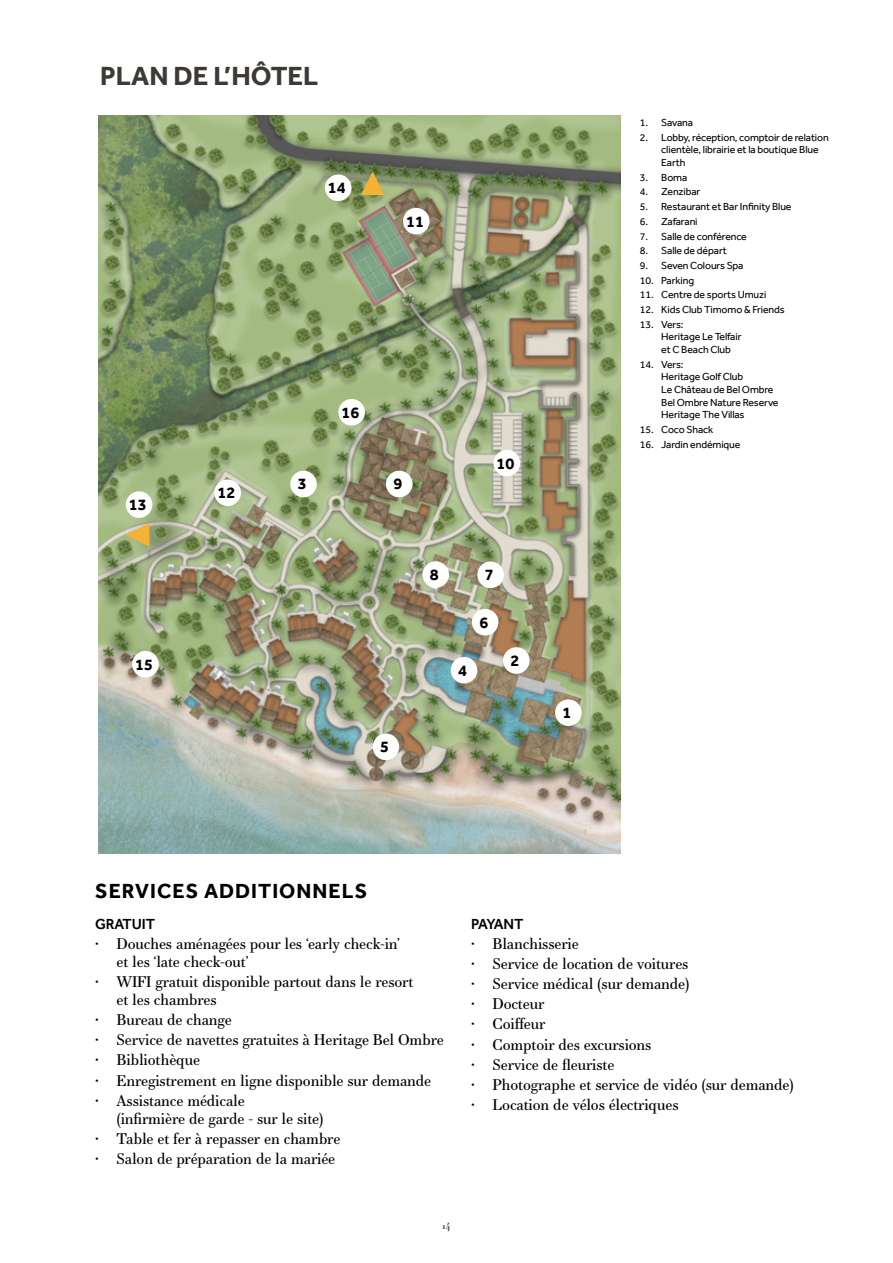
<style>
.page{position:relative;width:893px;height:1263px;background:#fff}
.page>*{position:absolute;margin:0;border:0;box-sizing:border-box;transform-origin:0 0}
.t1{font:700 27px "Effra";color:#3d3935}
.t2{font:700 21px "Effra";letter-spacing:.05em;color:#000}
.t3{font:700 16.35px "Effra";color:#000}
.t4{font:15px/18px "Essonnes Text";letter-spacing:-.01em;color:#000}
.t5{font:500 15px "Effra";letter-spacing:-.01em;color:#000}
.t6{font:10.5px/12.6px "Effra";letter-spacing:-.01em;color:#000}
.t7{font:700 9px "Essonnes Text";color:#58595b}
</style>
<div class="page">
<img style="left:99px;top:116px;width:521px;height:737px">
<svg style="left:496px;top:451px;width:18px;height:4px"></svg>
<svg style="left:130px;top:657px;width:4px;height:13px"></svg>
<div style="left:555px;top:699px;width:27px;height:27px;background:#fff;border-radius:50%"></div>
<div style="left:503px;top:647px;width:27px;height:27px;background:#fff;border-radius:50%"></div>
<div style="left:451px;top:657px;width:26px;height:26px;background:#fff;border-radius:50%"></div>
<div style="left:472px;top:609px;width:26px;height:26px;background:#fff;border-radius:50%"></div>
<div style="left:422px;top:561px;width:27px;height:27px;background:#fff;border-radius:50%"></div>
<div style="left:290px;top:471px;width:27px;height:26px;background:#fff;border-radius:50%"></div>
<div style="left:126px;top:491px;width:26px;height:27px;background:#fff;border-radius:50%"></div>
<div style="left:386px;top:471px;width:26px;height:26px;background:#fff;border-radius:50%"></div>
<div style="left:338px;top:399px;width:27px;height:26px;background:#fff;border-radius:50%"></div>
<div style="left:403px;top:208px;width:27px;height:26px;background:#fff;border-radius:50%"></div>
<div style="left:325px;top:174px;width:26px;height:27px;background:#fff;border-radius:50%"></div>
<div style="left:494px;top:450px;width:26px;height:26px;background:#fff;border-radius:50%"></div>
<div style="left:214px;top:479px;width:27px;height:27px;background:#fff;border-radius:50%"></div>
<div style="left:477px;top:561px;width:27px;height:27px;background:#fff;border-radius:50%"></div>
<div style="left:373px;top:733px;width:26px;height:27px;background:#fff;border-radius:50%"></div>
<div style="left:132px;top:651px;width:27px;height:26px;background:#fff;border-radius:50%"></div>
<svg style="left:126px;top:523px;width:23px;height:24px"></svg>
<svg style="left:361px;top:172px;width:23px;height:23px"></svg>
<h1 class="t1" style="left:100px;top:60px;width:220px">PLAN DE L’HÔTEL</h1>
<p class="t3" style="left:328px;top:178px;width:19px">14</p>
<p class="t3" style="left:406px;top:211px;width:19px">11</p>
<p class="t3" style="left:129px;top:495px;width:19px">13</p>
<p class="t3" style="left:135px;top:654px;width:19px">15</p>
<p class="t3" style="left:217px;top:483px;width:19px">12</p>
<p class="t3" style="left:298px;top:474px;width:10px">3</p>
<p class="t3" style="left:341px;top:402px;width:19px">16</p>
<p class="t3" style="left:393px;top:474px;width:10px">9</p>
<p class="t3" style="left:497px;top:453px;width:19px">10</p>
<p class="t3" style="left:380px;top:737px;width:10px">5</p>
<p class="t3" style="left:430px;top:565px;width:10px">8</p>
<p class="t3" style="left:485px;top:565px;width:10px">7</p>
<p class="t3" style="left:479px;top:612px;width:10px">6</p>
<p class="t3" style="left:458px;top:660px;width:10px">4</p>
<p class="t3" style="left:511px;top:651px;width:10px">2</p>
<p class="t3" style="left:563px;top:703px;width:10px">1</p>
<p class="t6" style="left:640px;top:116px;width:55px">1. Savana</p>
<p class="t6" style="left:661px;top:131px;width:169px;text-indent:-21px">2. Lobby, réception, comptoir de relation clientèle, librairie et la boutique Blue<br>Earth</p>
<p class="t6" style="left:640px;top:171px;width:49px">3. Boma</p>
<p class="t6" style="left:640px;top:185px;width:62px">4. Zenzibar</p>
<p class="t6" style="left:640px;top:200px;width:153px">5. Restaurant et Bar Infinity Blue</p>
<p class="t6" style="left:640px;top:215px;width:59px">6. Zafarani</p>
<p class="t6" style="left:640px;top:230px;width:108px">7. Salle de conférence</p>
<p class="t6" style="left:640px;top:244px;width:88px">8. Salle de départ</p>
<p class="t6" style="left:640px;top:259px;width:105px">9. Seven Colours Spa</p>
<p class="t6" style="left:640px;top:274px;width:56px">10. Parking</p>
<p class="t6" style="left:640px;top:288px;width:128px">11. Centre de sports Umuzi</p>
<p class="t6" style="left:640px;top:303px;width:146px">12. Kids Club Timomo &amp; Friends</p>
<p class="t6" style="left:661px;top:318px;width:82px;text-indent:-21px">13. Vers:<br>Heritage Le Telfair et C Beach Club</p>
<p class="t6" style="left:661px;top:358px;width:119px;text-indent:-21px">14. Vers:<br>Heritage Golf Club<br>Le Château de Bel Ombre<br>Bel Ombre Nature Reserve<br>Heritage The Villas</p>
<p class="t6" style="left:640px;top:423px;width:75px">15. Coco Shack</p>
<p class="t6" style="left:640px;top:438px;width:102px">16. Jardin endémique</p>
<h2 class="t2" style="left:95px;top:878px;width:273px">SERVICES ADDITIONNELS</h2>
<p class="t5" style="left:95px;top:915px;width:61px">GRATUIT</p>
<p class="t4" style="left:116px;top:934px;width:285px;text-indent:-21px">• Douches aménagées pour les ‘early check-in’ et les ‘late check-out’</p>
<p class="t4" style="left:116px;top:972px;width:298px;text-indent:-21px">• WIFI gratuit disponible partout dans le resort et les chambres</p>
<p class="t4" style="left:95px;top:1010px;width:138px">• Bureau de change</p>
<p class="t4" style="left:95px;top:1031px;width:350px">• Service de navettes gratuites à Heritage Bel Ombre</p>
<p class="t4" style="left:95px;top:1051px;width:106px">• Bibliothèque</p>
<p class="t4" style="left:95px;top:1071px;width:338px">• Enregistrement en ligne disponible sur demande</p>
<p class="t4" style="left:116px;top:1091px;width:209px;text-indent:-21px">• Assistance médicale<br>(infirmière de garde - sur le site)</p>
<p class="t4" style="left:95px;top:1129px;width:247px">• Table et fer à repasser en chambre</p>
<p class="t4" style="left:95px;top:1149px;width:242px">• Salon de préparation de la mariée</p>
<p class="t5" style="left:471px;top:915px;width:54px">PAYANT</p>
<p class="t4" style="left:471px;top:934px;width:109px">• Blanchisserie</p>
<p class="t4" style="left:471px;top:954px;width:219px">• Service de location de voitures</p>
<p class="t4" style="left:471px;top:974px;width:220px">• Service médical (sur demande)</p>
<p class="t4" style="left:471px;top:995px;width:75px">• Docteur</p>
<p class="t4" style="left:471px;top:1015px;width:76px">• Coiffeur</p>
<p class="t4" style="left:471px;top:1035px;width:182px">• Comptoir des excursions</p>
<p class="t4" style="left:471px;top:1055px;width:145px">• Service de fleuriste</p>
<p class="t4" style="left:471px;top:1075px;width:324px">• Photographe et service de vidéo (sur demande)</p>
<p class="t4" style="left:471px;top:1095px;width:209px">• Location de vélos électriques</p>
<p class="t7" style="left:443px;top:1219px;width:9px">14</p>
</div>
